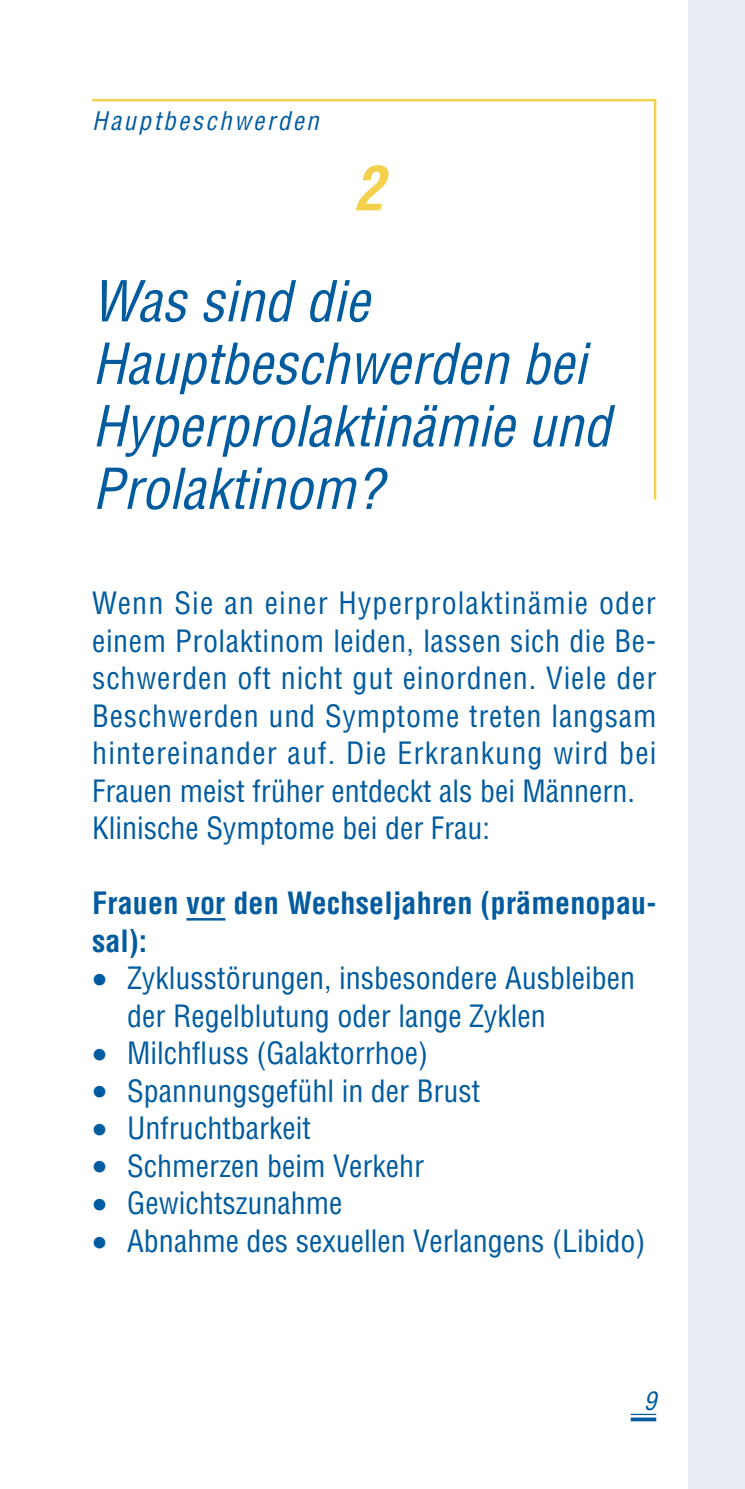
<style>
.page{position:relative;width:745px;height:1489px;background:#fff}
.page>*{position:absolute;margin:0;border:0;box-sizing:border-box;transform-origin:0 0}
.t1{font:italic 700 condensed 60px "Helvetica";color:#f3d14d}
.t2{font:italic condensed 55px/62.5px "Helvetica";color:#005b9f}
.t3{font:condensed 30px/37.5px "Helvetica";letter-spacing:.025em;color:#005b9f}
.t4{font:condensed 30px/37.5px "Helvetica";color:#005b9f}
.t5{font:700 condensed 30px/37.5px "Helvetica";letter-spacing:.005em;color:#005b9f}
.t6{font:italic condensed 25px "Helvetica";letter-spacing:.1em;color:#005b9f}
</style>
<div class="page">
<svg style="left:630px;top:1413px;width:25px;height:1px"></svg>
<svg style="left:630px;top:1417px;width:25px;height:4px"></svg>
<div style="left:687px;top:0;width:57px;height:1488px;background:#e9ebf5"></div>
<hr style="left:92px;top:99px;width:564px;height:2px;background:#f3d14d">
<hr style="left:653px;top:99px;width:3px;height:400px;background:#f3d14d">
<hr style="left:186px;top:918px;width:39px;height:2px;background:#005b9f">
<p class="t6" style="left:92px;top:106px;width:228px">Hauptbeschwerden</p>
<h1 class="t1" style="left:353px;top:152px;width:31px">2</h1>
<h2 class="t2" style="left:92px;top:269px;width:519px">Was sind die<br>Hauptbeschwerden bei<br>Hyperprolaktinämie und<br>Prolaktinom?</h2>
<p class="t3" style="left:92px;top:584px;width:565px">Wenn Sie an einer Hyperprolaktinämie oder einem Prolaktinom leiden, lassen sich die Be&shy;schwerden oft nicht gut einordnen. Viele der Beschwerden und Symptome treten langsam hintereinander auf. Die Erkrankung wird bei Frauen meist früher entdeckt als bei Männern.<br>Klinische Symptome bei der Frau:</p>
<p class="t5" style="left:92px;top:884px;width:565px">Frauen vor den Wechseljahren (prämenopau&shy;sal):</p>
<p class="t4" style="left:127px;top:959px;width:509px;text-indent:-35px">● Zyklusstörungen, insbesondere Ausbleiben der Regelblutung oder lange Zyklen</p>
<p class="t4" style="left:92px;top:1034px;width:337px">● Milchfluss (Galaktorrhoe)</p>
<p class="t4" style="left:92px;top:1071px;width:389px">● Spannungsgefühl in der Brust</p>
<p class="t4" style="left:92px;top:1109px;width:220px">● Unfruchtbarkeit</p>
<p class="t4" style="left:92px;top:1146px;width:333px">● Schmerzen beim Verkehr</p>
<p class="t4" style="left:92px;top:1184px;width:251px">● Gewichtszunahme</p>
<p class="t4" style="left:92px;top:1221px;width:554px">● Abnahme des sexuellen Verlangens (Libido)</p>
<p class="t6" style="left:643px;top:1384px;width:14px">9</p>
</div>
